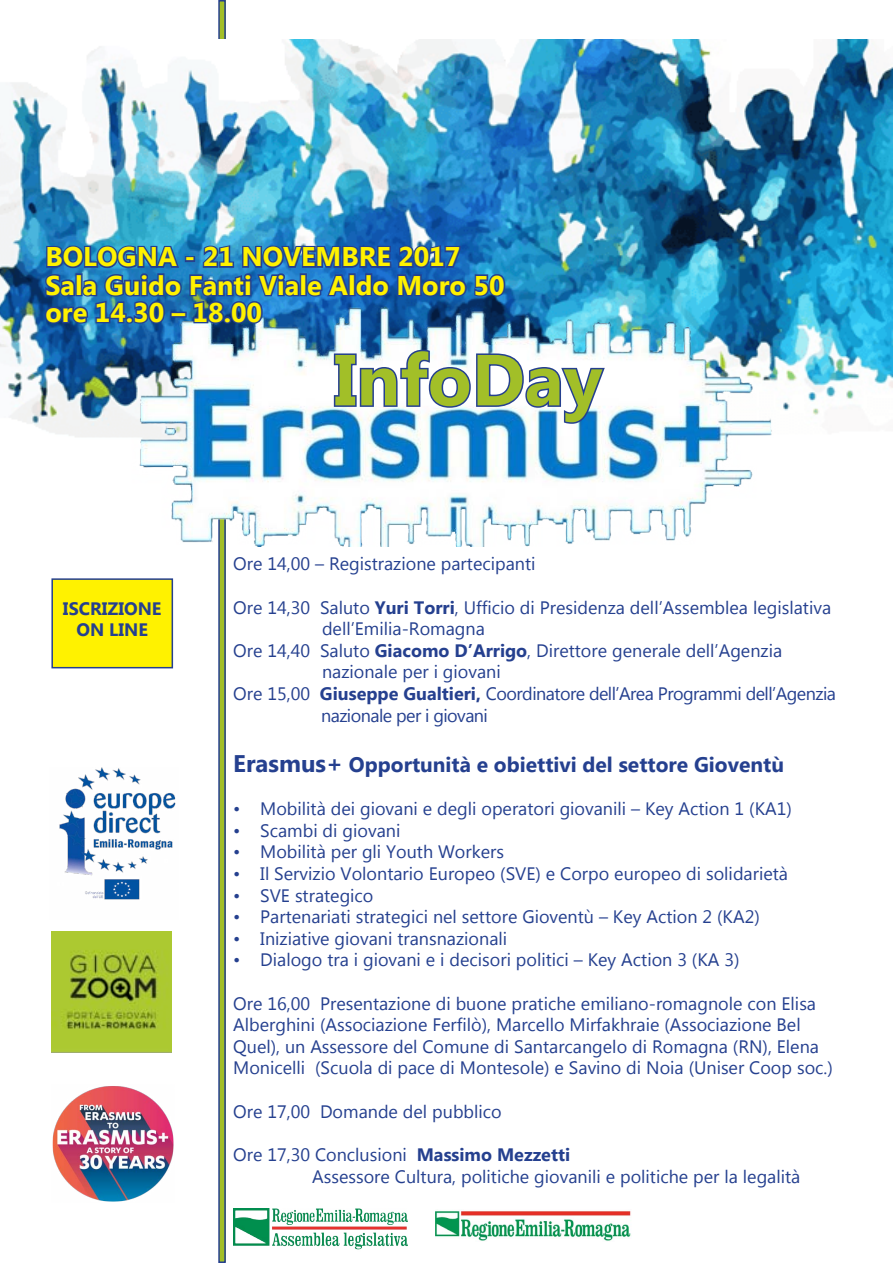
<style>
.page{position:relative;width:893px;height:1263px;background:#fff}
.page>*{position:absolute;margin:0;border:0;box-sizing:border-box;transform-origin:0 0}
.t1{font:700 72px "Lao UI";color:#a2bf28}
.t2{font:700 27px/55.5px "Lao UI";color:#fff200}
.t3{font:700 21px "Lao UI";color:#25408f}
.t4{font:18px/21.6px "Lao UI";color:#25408f}
.t5{font:18px "Lao UI";letter-spacing:-.03em;color:#25408f}
.t6{font:700 18px/21.6px "Lao UI";color:#25408f;text-align:center}
.s1{font-weight:700}
.s2{font-size:24px}
</style>
<div class="page">
<div style="left:219px;top:1px;width:6px;height:1261px;background:#a2bf28"></div>
<div style="left:218px;top:0;width:8px;height:1263px;border:2px solid #25408f"></div>
<img style="left:0;top:39px;width:892px;height:398px">
<img style="left:117px;top:286px;width:657px;height:260px">
<svg style="left:332px;top:348px;width:275px;height:77px"></svg>
<svg style="left:43px;top:240px;width:464px;height:88px;background:#2563a8"></svg>
<img style="left:233px;top:1209px;width:174px;height:41px">
<img style="left:436px;top:1210px;width:195px;height:31px">
<img style="left:51px;top:931px;width:121px;height:122px">
<img style="left:59px;top:767px;width:117px;height:133px">
<div style="left:52px;top:579px;width:120px;height:89px;background:#fff200"></div>
<div style="left:51px;top:578px;width:122px;height:90px;border:2px solid #25408f"></div>
<img style="left:52px;top:1086px;width:122px;height:116px">
<h2 class="t2" style="left:45px;top:228px;width:416px">BOLOGNA - 21 NOVEMBRE 2017 ore 14.30 – 18.00</h2>
<h2 class="t2" style="left:45px;top:256px;width:461px">Sala Guido Fanti Viale Aldo Moro 50</h2>
<p class="t6" style="left:63px;top:597px;width:100px">ISCRIZIONE<br>ON LINE</p>
<h1 class="t1" style="left:334px;top:332px;width:270px">InfoDay</h1>
<p class="t4" style="left:233px;top:552px;width:304px">Ore 14,00 – Registrazione partecipanti</p>
<p class="t4" style="left:233px;top:596px;width:599px">Ore 14,30 Saluto <span class="s1">Yuri Torri</span>, Ufficio di Presidenza dell’Assemblea legislativa</p>
<p class="t4" style="left:322px;top:617px;width:164px">dell’Emilia-Romagna</p>
<p class="t4" style="left:233px;top:639px;width:550px">Ore 14,40 Saluto <span class="s1">Giacomo D’Arrigo</span>, Direttore generale dell’Agenzia</p>
<p class="t4" style="left:322px;top:660px;width:180px">nazionale per i giovani</p>
<p class="t5" style="left:233px;top:682px;width:604px">Ore 15,00 <span class="s1">Giuseppe Gualtieri,</span> Coordinatore dell’Area Programmi dell’Agenzia</p>
<p class="t5" style="left:321px;top:703px;width:168px">nazionale per i giovani</p>
<p class="t3" style="left:233px;top:750px;width:552px"><span class="s2">Erasmus+</span> Opportunità e obiettivi del settore Gioventù</p>
<p class="t4" style="left:233px;top:797px;width:560px">• Mobilità dei giovani e degli operatori giovanili – Key Action 1 (KA1)</p>
<p class="t4" style="left:233px;top:819px;width:169px">• Scambi di giovani</p>
<p class="t4" style="left:233px;top:840px;width:272px">• Mobilità per gli Youth Workers</p>
<p class="t4" style="left:233px;top:862px;width:556px">• Il Servizio Volontario Europeo (SVE) e Corpo europeo di solidarietà</p>
<p class="t4" style="left:233px;top:884px;width:142px">• SVE strategico</p>
<p class="t4" style="left:233px;top:905px;width:528px">• Partenariati strategici nel settore Gioventù – Key Action 2 (KA2)</p>
<p class="t4" style="left:233px;top:927px;width:275px">• Iniziative giovani transnazionali</p>
<p class="t4" style="left:233px;top:948px;width:508px">• Dialogo tra i giovani e i decisori politici – Key Action 3 (KA 3)</p>
<p class="t4" style="left:233px;top:992px;width:601px">Ore 16,00 Presentazione di buone pratiche emiliano-romagnole con Elisa Alberghini (Associazione Ferfilò), Marcello Mirfakhraie (Associazione Bel Quel), un Assessore del Comune di Santarcangelo di Romagna (RN), Elena Monicelli (Scuola di pace di Montesole) e Savino di Noia (Uniser Coop soc.)</p>
<p class="t4" style="left:233px;top:1100px;width:270px">Ore 17,00 Domande del pubblico</p>
<p class="t4" style="left:312px;top:1143px;width:490px;text-indent:-79px">Ore 17,30 Conclusioni <span class="s1">Massimo Mezzetti<br></span>Assessore Cultura, politiche giovanili e politiche per la legalità</p>
</div>
